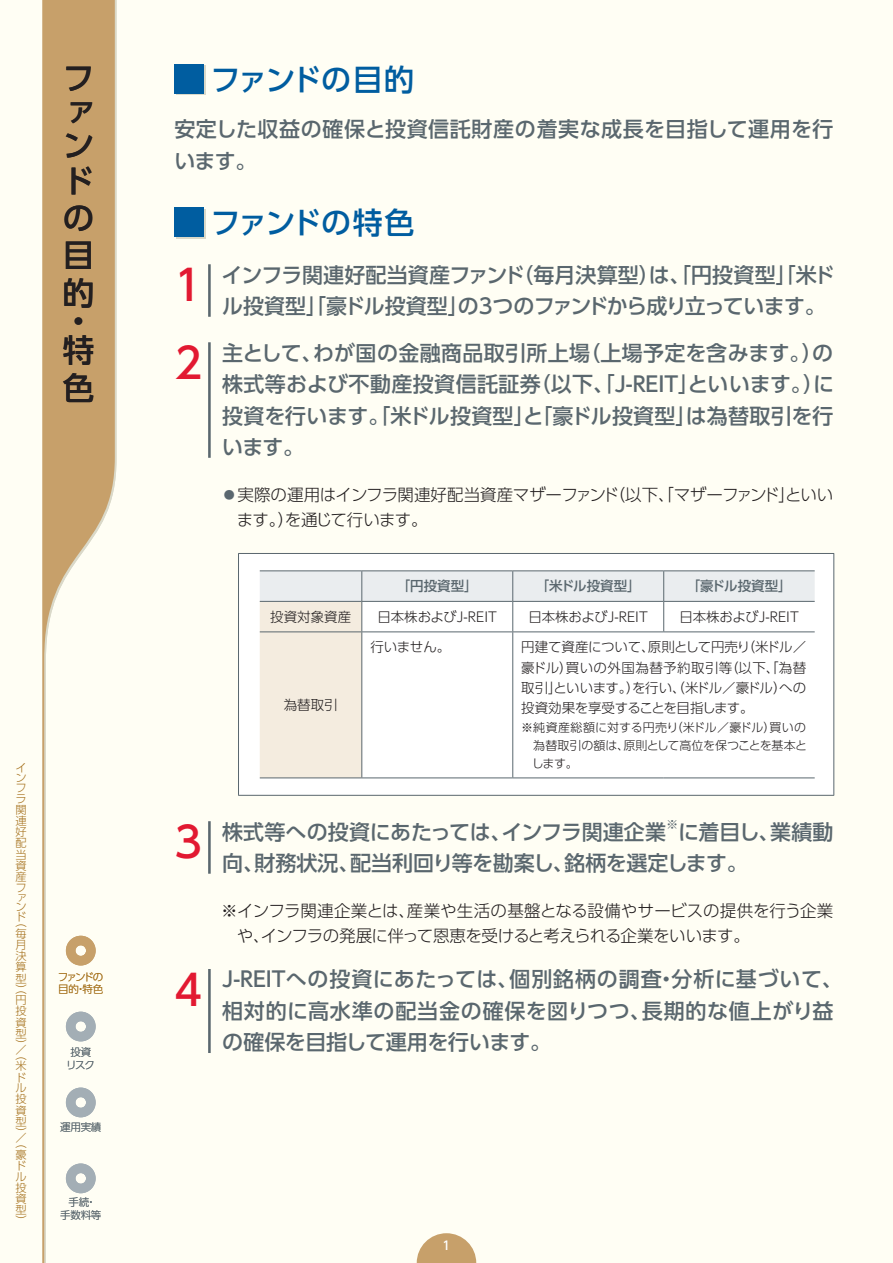
<style>
.page{position:relative;width:893px;height:1263px;background:#fffef4}
.page>*{position:absolute;margin:0;border:0;box-sizing:border-box;transform-origin:0 0}
.textbase{font:500 42px "UD Shin Go Pro";color:#e21931}
.t1{font:500 31.5px/37.2px "UD Shin Go Pro";color:#231f20;text-align:justify}
.A-大見出し{font:500 30px "UD Shin Go Pro";letter-spacing:-.045em;color:#005da0}
.C-14ptM{font:500 21px/31.5px "UD Shin Go Pro";color:#5a676e;text-align:justify}
.C-14ptM-2{font:500 21px/31.5px "UD Shin Go Pro";letter-spacing:.02em;color:#5a676e}
.C-14ptM-3{font:500 21px/31.5px "UD Shin Go Pro";letter-spacing:-.02em;color:#5a676e}
.C-14ptM-4{font:500 21px/31.5px "UD Shin Go Pro";letter-spacing:.025em;color:#5a676e}
.C-11pt{font:300 16.5px/24.8px "UD Shin Go Pro";letter-spacing:-.03em;color:#231f20}
.A-9pt{font:300 13.5px/20.2px "UD Shin Go Pro";color:#231f20;text-align:justify}
.A-9pt-2{font:500 13.5px "UD Shin Go Pro";color:#5a676e}
.C-14ptM-5{font:500 12.3px "UD Shin Go Pro";color:#5a676e}
.A-8pt{font:300 12px/18px "UD Shin Go Pro";letter-spacing:-.01em;color:#231f20;text-align:justify}
.t2{font:500 12px "UD Shin Go Pro";color:#fff}
.t3{font:300 11.25px/11.1px "UD Shin Go Pro";color:#a6721e;text-align:justify}
.t4{font:300 10.5px/12.6px "UD Shin Go Pro";letter-spacing:-.02em;color:#5a676e;text-align:center}
.t5{font:300 10.5px/12.6px "UD Shin Go Pro";letter-spacing:-.13em;color:#a6721e}
.s1{font-size:10.95px;color:#5a676e}
</style>
<div class="page">
<svg style="left:417px;top:1233px;width:59px;height:30px"></svg>
<svg style="left:43px;top:0;width:72px;height:1263px"></svg>
<svg style="left:66px;top:936px;width:30px;height:29px"></svg>
<svg style="left:66px;top:1012px;width:30px;height:29px"></svg>
<svg style="left:66px;top:1087px;width:30px;height:30px"></svg>
<svg style="left:66px;top:1163px;width:30px;height:30px"></svg>
<div style="left:176px;top:65px;width:30px;height:30px;background:#dad9c9"></div>
<div style="left:174px;top:64px;width:30px;height:30px;background:#005da0"></div>
<div style="left:176px;top:209px;width:30px;height:30px;background:#dad9c9"></div>
<div style="left:174px;top:207px;width:30px;height:30px;background:#005da0"></div>
<hr style="left:208px;top:264px;width:3px;height:53px;background:#5a676e">
<hr style="left:208px;top:342px;width:3px;height:116px;background:#5a676e">
<div style="left:238px;top:553px;width:596px;height:242px;background:#fff"></div>
<hr style="left:238px;top:553px;width:596px;height:1px;background:#5a676e">
<hr style="left:238px;top:554px;width:1px;height:241px;background:#5a676e">
<hr style="left:833px;top:554px;width:1px;height:241px;background:#5a676e">
<hr style="left:238px;top:795px;width:596px;height:1px;background:#5a676e">
<svg style="left:260px;top:571px;width:555px;height:206px"></svg>
<hr style="left:361px;top:632px;width:1px;height:145px;background:#5a676e">
<hr style="left:512px;top:632px;width:1px;height:145px;background:#5a676e">
<hr style="left:260px;top:570px;width:102px;height:1px;background:#5a676e">
<hr style="left:362px;top:570px;width:151px;height:1px;background:#5a676e">
<hr style="left:513px;top:570px;width:151px;height:1px;background:#5a676e">
<hr style="left:664px;top:570px;width:151px;height:1px;background:#5a676e">
<hr style="left:260px;top:601px;width:102px;height:1px;background:#5a676e">
<hr style="left:362px;top:601px;width:151px;height:1px;background:#5a676e">
<hr style="left:513px;top:601px;width:151px;height:1px;background:#5a676e">
<hr style="left:664px;top:601px;width:151px;height:1px;background:#5a676e">
<hr style="left:260px;top:631px;width:102px;height:1px;background:#5a676e">
<hr style="left:362px;top:631px;width:151px;height:1px;background:#5a676e">
<hr style="left:513px;top:631px;width:151px;height:1px;background:#5a676e">
<hr style="left:664px;top:631px;width:151px;height:1px;background:#5a676e">
<hr style="left:260px;top:777px;width:102px;height:1px;background:#5a676e">
<hr style="left:362px;top:777px;width:151px;height:1px;background:#5a676e">
<hr style="left:513px;top:777px;width:151px;height:1px;background:#5a676e">
<hr style="left:664px;top:777px;width:151px;height:1px;background:#5a676e">
<hr style="left:208px;top:821px;width:3px;height:53px;background:#5a676e">
<hr style="left:208px;top:969px;width:3px;height:84px;background:#5a676e">
<h2 class="t1" style="left:63px;top:61px;width:31px;line-height:33.2px">ファン</h2>
<h2 class="t1" style="left:63px;top:162px;width:31px">ドの目的</h2>
<h2 class="t1" style="left:63px;top:306px;width:32px;line-height:28.8px">・特</h2>
<h2 class="t1" style="left:63px;top:368px;width:32px">色</h2>
<p class="t3" style="left:16px;top:761px;width:12px;line-height:10.6px">インフラ関連好配当資産ファン</p>
<p class="t3" style="left:16px;top:912px;width:12px;line-height:13.8px">ド（毎</p>
<p class="t3" style="left:16px;top:938px;width:12px;text-align:left">月決算型）（円投資型）</p>
<p class="t3" style="left:16px;top:1044px;width:12px">／</p>
<p class="t3" style="left:16px;top:1049px;width:12px">（米ドル投資型）</p>
<p class="t3" style="left:16px;top:1132px;width:12px">／</p>
<p class="t3" style="left:16px;top:1137px;width:12px">（豪ドル投資型）</p>
<p class="t5" style="left:58px;top:970px;width:47px">ファンドの目的・特色</p>
<p class="t4" style="left:66px;top:1045px;width:30px">投資リスク</p>
<p class="t4" style="left:60px;top:1120px;width:43px">運用実績</p>
<p class="t4" style="left:60px;top:1195px;width:43px">手続・<br>手数料等</p>
<p class="A-大見出し" style="left:210px;top:55px;width:205px">ファンドの目的</p>
<p class="C-14ptM-4" style="left:174px;top:113px;width:660px">安定した収益の確保と投資信託財産の着実な成長を目指して運用を行います。</p>
<p class="A-大見出し" style="left:210px;top:199px;width:205px">ファンドの特色</p>
<p class="textbase" style="left:174px;top:251px;width:29px">1</p>
<p class="C-14ptM-3" style="left:222px;top:258px;width:615px">インフラ関連好配当資産ファンド（毎月決算型）は、「円投資型」「米ドル投資型」「豪ドル投資型」の3つのファンドから成り立っています。</p>
<p class="textbase" style="left:174px;top:329px;width:29px">2</p>
<p class="C-14ptM" style="left:222px;top:336px;width:613px">主として、わが国の金融商品取引所上場（上場予定を含みます。）の株式等および不動産投資信託証券（以下、「J-REIT」といいます。）に投資を行います。「米ドル投資型」と「豪ドル投資型」は為替取引を行います。</p>
<p class="C-11pt" style="left:237px;top:482px;width:598px;text-indent:-13px"><span class="s1">●</span> 実際の運用はインフラ関連好配当資産マザーファンド（以下、「マザーファンド」といいます。）を通じて行います。</p>
<p class="A-9pt-2" style="left:397px;top:575px;width:82px">「円投資型」</p>
<p class="A-9pt-2" style="left:536px;top:575px;width:107px">「米ドル投資型」</p>
<p class="A-9pt-2" style="left:687px;top:575px;width:107px">「豪ドル投資型」</p>
<p class="A-9pt" style="left:270px;top:606px;width:82px">投資対象資産</p>
<p class="A-9pt" style="left:378px;top:606px;width:121px">日本株およびJ-REIT</p>
<p class="A-9pt" style="left:528px;top:606px;width:121px">日本株およびJ-REIT</p>
<p class="A-9pt" style="left:679px;top:606px;width:121px">日本株およびJ-REIT</p>
<p class="A-9pt" style="left:284px;top:694px;width:55px">為替取引</p>
<p class="A-9pt" style="left:370px;top:636px;width:82px">行いません。</p>
<p class="A-9pt" style="left:521px;top:636px;width:286px">円建て資産について､原則として円売り（米ドル／豪ドル）買いの外国為替予約取引等（以下、「為替取引」といいます。）を行い､（米ドル／豪ドル）への投資効果を享受することを目指します。</p>
<p class="A-8pt" style="left:532px;top:718px;width:277px;text-indent:-11px">※純資産総額に対する円売り（米ドル／豪ドル）買いの為替取引の額は､原則として高位を保つことを基本とします。</p>
<p class="textbase" style="left:174px;top:808px;width:29px">3</p>
<p class="C-14ptM" style="left:222px;top:815px;width:445px">株式等への投資にあたっては、インフラ関連企業</p>
<p class="C-14ptM-5" style="left:666px;top:815px;width:14px">※</p>
<p class="C-14ptM" style="left:222px;top:815px;width:613px;text-indent:456px">に着目し、業績動向、財務状況、配当利回り等を勘案し、銘柄を選定します。</p>
<p class="C-11pt" style="left:237px;top:897px;width:598px;text-indent:-16px">※インフラ関連企業とは、産業や生活の基盤となる設備やサービスの提供を行う企業や、インフラの発展に伴って恩恵を受けると考えられる企業をいいます。</p>
<p class="textbase" style="left:174px;top:956px;width:29px">4</p>
<p class="C-14ptM-2" style="left:222px;top:963px;width:622px">J-REITへの投資にあたっては、個別銘柄の調査・分析に基づいて、相対的に高水準の配当金の確保を図りつつ、長期的な値上がり益の確保を目指して運用を行います。</p>
<p class="t2" style="left:442px;top:1236px;width:9px">1</p>
</div>
